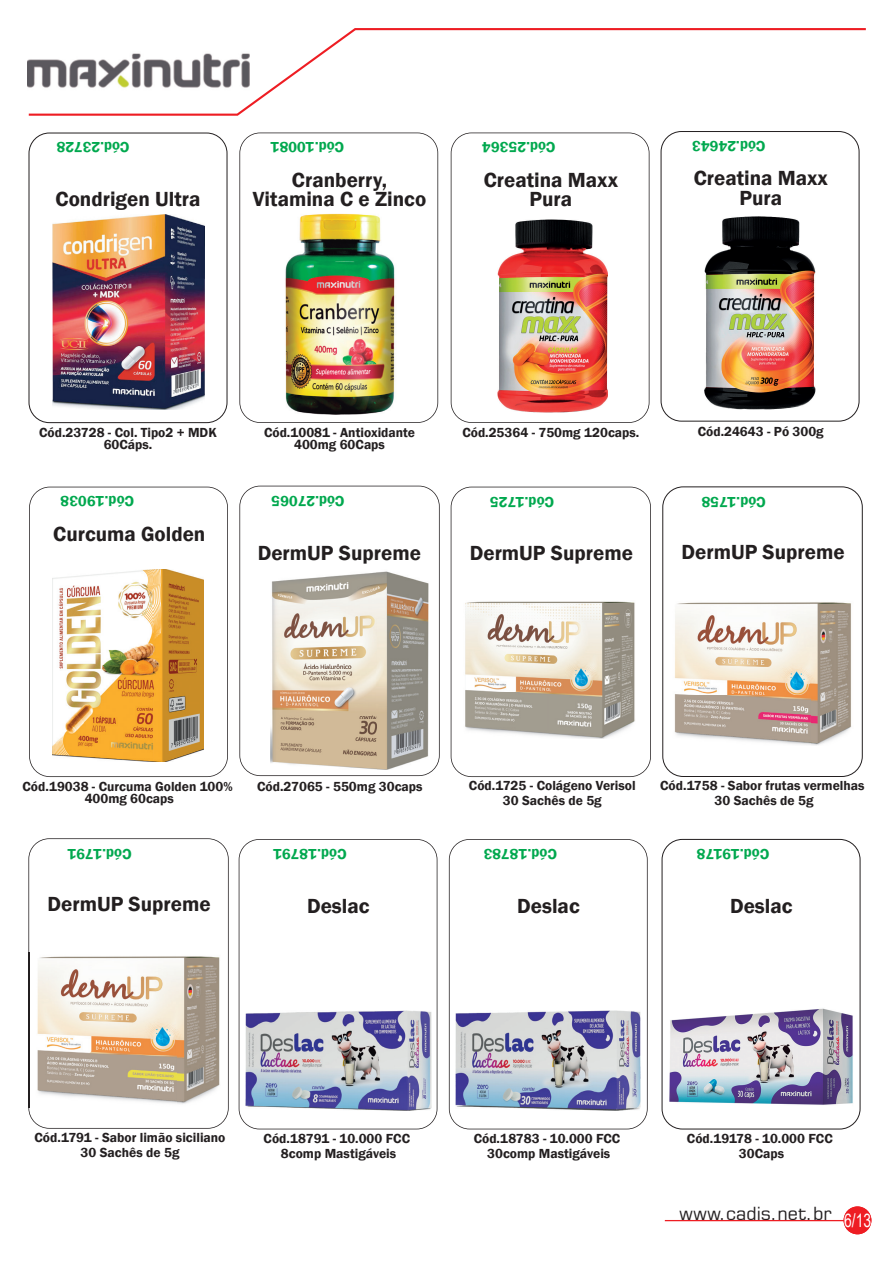
<style>
.page{position:relative;width:893px;height:1263px;background:#fff}
.page>*{position:absolute;margin:0;border:0;box-sizing:border-box;transform-origin:0 0}
.t1{font:600 21px/19.5px "Franklin Gothic";color:#231f20;text-align:center}
.t2{font:18px "Square 721 BT";color:#231f20}
.t3{font:600 15px "Franklin Gothic";color:#00a84e}
.t4{font:600 13.5px/12px "Franklin Gothic";color:#231f20;text-align:center}
.s1{font-family:"Arial";font-size:18.75px;color:#fff}
</style>
<div class="page">
<svg style="left:28px;top:28px;width:838px;height:88px"></svg>
<hr style="left:665px;top:1219px;width:198px;height:2px;background:#ee1d23">
<div style="left:843px;top:1206px;width:28px;height:28px;background:#ee1d23;border-radius:14px"></div>
<svg style="left:239px;top:132px;width:199px;height:291px"></svg>
<div style="left:662px;top:839px;width:198px;height:290px;border:1px solid #231f20;border-radius:20px"></div>
<img style="left:284px;top:212px;width:112px;height:203px">
<svg style="left:29px;top:486px;width:199px;height:291px"></svg>
<img style="left:669px;top:1008px;width:184px;height:97px">
<svg style="left:449px;top:839px;width:199px;height:290px"></svg>
<img style="left:27px;top:40px;width:223px;height:62px">
<svg style="left:239px;top:485px;width:201px;height:291px"></svg>
<img style="left:271px;top:569px;width:158px;height:201px">
<svg style="left:451px;top:486px;width:200px;height:291px"></svg>
<img style="left:464px;top:601px;width:172px;height:137px">
<div style="left:662px;top:486px;width:201px;height:291px;border:1px solid #231f20;border-radius:20px"></div>
<svg style="left:28px;top:838px;width:201px;height:290px"></svg>
<div style="left:29px;top:133px;width:198px;height:290px;border:1px solid #231f20;border-radius:20px"></div>
<img style="left:52px;top:214px;width:152px;height:195px">
<img style="left:674px;top:602px;width:177px;height:144px">
<img style="left:28px;top:952px;width:198px;height:155px">
<img style="left:52px;top:569px;width:152px;height:193px">
<div style="left:661px;top:131px;width:198px;height:290px;border:1px solid #231f20;border-radius:20px"></div>
<img style="left:705px;top:216px;width:110px;height:193px">
<svg style="left:451px;top:132px;width:198px;height:291px"></svg>
<img style="left:498px;top:219px;width:110px;height:193px">
<img style="left:456px;top:1010px;width:185px;height:100px">
<svg style="left:239px;top:839px;width:198px;height:290px"></svg>
<img style="left:245px;top:1010px;width:187px;height:100px">
<p class="t3" style="left:130px;top:156px;width:74px;rotate:-180deg">Cód.23728</p>
<h1 class="t1" style="left:56px;top:189px;width:146px">Condrigen Ultra</h1>
<p class="t3" style="left:344px;top:156px;width:75px;rotate:-180deg">Cód.10081</p>
<h1 class="t1" style="left:253px;top:170px;width:175px">Cranberry,<br>Vitamina C e Zinco</h1>
<p class="t3" style="left:556px;top:156px;width:75px;rotate:-180deg">Cód.25364</p>
<h1 class="t1" style="left:484px;top:170px;width:136px">Creatina Maxx<br>Pura</h1>
<p class="t3" style="left:765px;top:155px;width:75px;rotate:-180deg">Cód.24643</p>
<h1 class="t1" style="left:694px;top:169px;width:136px">Creatina Maxx<br>Pura</h1>
<p class="t4" style="left:39px;top:426px;width:179px">Cód.23728 - Col. Tipo2 + MDK<br>60Cáps.</p>
<p class="t4" style="left:698px;top:425px;width:127px">Cód.24643 - Pó 300g</p>
<p class="t4" style="left:264px;top:426px;width:153px">Cód.10081 - Antioxidante<br>400mg 60Caps</p>
<p class="t4" style="left:462px;top:426px;width:178px">Cód.25364 - 750mg 120caps.</p>
<p class="t3" style="left:134px;top:510px;width:75px;rotate:-180deg">Cód.19038</p>
<h1 class="t1" style="left:53px;top:524px;width:154px">Curcuma Golden</h1>
<p class="t3" style="left:345px;top:510px;width:75px;rotate:-180deg">Cód.27065</p>
<h1 class="t1" style="left:258px;top:543px;width:165px">DermUP Supreme</h1>
<p class="t3" style="left:554px;top:511px;width:66px;rotate:-180deg">Cód.1725</p>
<h1 class="t1" style="left:470px;top:543px;width:165px">DermUP Supreme</h1>
<p class="t3" style="left:766px;top:511px;width:66px;rotate:-180deg">Cód.1758</p>
<h1 class="t1" style="left:681px;top:543px;width:165px">DermUP Supreme</h1>
<p class="t4" style="left:23px;top:780px;width:212px">Cód.19038 - Curcuma Golden 100%<br>400mg 60caps</p>
<p class="t4" style="left:257px;top:780px;width:167px">Cód.27065 - 550mg 30caps</p>
<p class="t4" style="left:469px;top:778px;width:168px;line-height:15px">Cód.1725 - Colágeno Verisol<br>30 Sachês de 5g</p>
<p class="t4" style="left:660px;top:778px;width:206px;line-height:15px">Cód.1758 - Sabor frutas vermelhas<br>30 Sachês de 5g</p>
<p class="t3" style="left:132px;top:863px;width:65px;rotate:-180deg">Cód.1791</p>
<p class="t3" style="left:347px;top:863px;width:75px;rotate:-180deg">Cód.18791</p>
<p class="t3" style="left:557px;top:863px;width:75px;rotate:-180deg">Cód.18783</p>
<p class="t3" style="left:769px;top:863px;width:74px;rotate:-180deg">Cód.19178</p>
<h1 class="t1" style="left:48px;top:894px;width:165px">DermUP Supreme</h1>
<h1 class="t1" style="left:307px;top:896px;width:64px">Deslac</h1>
<h1 class="t1" style="left:517px;top:896px;width:64px">Deslac</h1>
<h1 class="t1" style="left:730px;top:896px;width:64px">Deslac</h1>
<p class="t4" style="left:35px;top:1130px;width:192px;line-height:15px">Cód.1791 - Sabor limão siciliano<br>30 Sachês de 5g</p>
<p class="t4" style="left:264px;top:1130px;width:148px;line-height:15.5px">Cód.18791 - 10.000 FCC<br>8comp Mastigáveis</p>
<p class="t4" style="left:474px;top:1130px;width:148px;line-height:15.5px">Cód.18783 - 10.000 FCC<br>30comp Mastigáveis</p>
<p class="t4" style="left:687px;top:1130px;width:147px;line-height:15.5px">Cód.19178 - 10.000 FCC<br>30Caps</p>
<h2 class="t2" style="left:679px;top:1202px;width:193px">www.cadis.net.br <span class="s1">6/13</span></h2>
</div>
